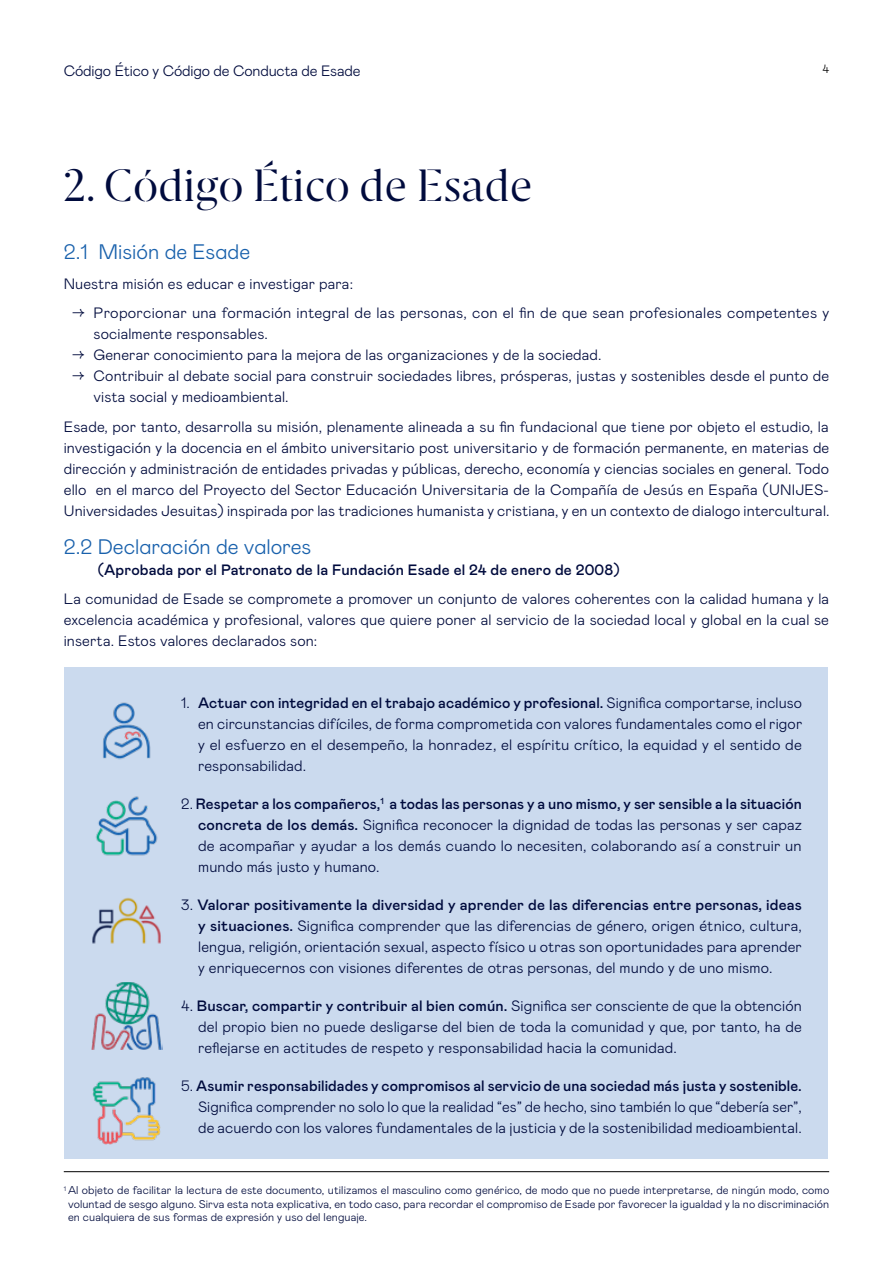
<style>
.page{position:relative;width:893px;height:1263px;background:#fff}
.page>*{position:absolute;margin:0;border:0;box-sizing:border-box;transform-origin:0 0}
.t1{font:45px "Esade";color:#000b3d}
.t2{font:300 21px "Mabry Pro";color:#1961ac}
.t3{font:300 15px/21px "Mabry Pro";letter-spacing:.01em;color:#000b3d;text-align:justify}
.t4{font:500 15px "Mabry Pro";letter-spacing:.01em;color:#000b3d}
.t5{font:300 15px "Mabry Pro";letter-spacing:-.01em;color:#000b3d}
.t6{font:300 12px "Mabry Pro";color:#000}
.t7{font:300 11.25px/13.5px "Mabry Pro";letter-spacing:.01em;color:#000b3d;text-align:justify}
.s1{font-weight:500}
</style>
<div class="page">
<div style="left:65px;top:667px;width:763px;height:492px;background:#cbdaee"></div>
<hr style="left:64px;top:1171px;width:765px;height:1px;background:#000">
<img style="left:103px;top:702px;width:48px;height:58px">
<img style="left:96px;top:796px;width:62px;height:60px">
<img style="left:92px;top:897px;width:69px;height:47px">
<img style="left:91px;top:982px;width:72px;height:67px">
<img style="left:92px;top:1077px;width:69px;height:67px">
<p class="t5" style="left:64px;top:60px;width:298px">Código Ético y Código de Conducta de Esade</p>
<h1 class="t1" style="left:64px;top:153px;width:470px">2. Código Ético de Esade</h1>
<p class="t6" style="left:822px;top:61px;width:8px">4</p>
<h2 class="t2" style="left:64px;top:237px;width:188px">2.1 Misión de Esade</h2>
<p class="t3" style="left:64px;top:272px;width:291px">Nuestra misión es educar e investigar para:</p>
<p class="t3" style="left:94px;top:301px;width:737px;text-indent:-21px">→ Proporcionar una formación integral de las personas, con el fin de que sean profesionales competentes y socialmente responsables.</p>
<p class="t3" style="left:72px;top:343px;width:531px">→ Generar conocimiento para la mejora de las organizaciones y de la sociedad.</p>
<p class="t3" style="left:94px;top:364px;width:737px;text-indent:-21px">→ Contribuir al debate social para construir sociedades libres, prósperas, justas y sostenibles desde el punto de vista social y medioambiental.</p>
<p class="t3" style="left:64px;top:415px;width:767px">Esade, por tanto, desarrolla su misión, plenamente alineada a su fin fundacional que tiene por objeto el estudio, la investigación y la docencia en el ámbito universitario post universitario y de formación permanente, en materias de dirección y administración de entidades privadas y públicas, derecho, economía y ciencias sociales en general. Todo ello en el marco del Proyecto del Sector Educación Universitaria de la Compañía de Jesús en España (UNIJES-Universidades Jesuitas) inspirada por las tradiciones humanista y cristiana, y en un contexto de dialogo intercultural.</p>
<h2 class="t2" style="left:64px;top:531px;width:249px">2.2 Declaración de valores</h2>
<p class="t4" style="left:98px;top:559px;width:523px">(Aprobada por el Patronato de la Fundación Esade el 24 de enero de 2008)</p>
<p class="t3" style="left:64px;top:587px;width:767px">La comunidad de Esade se compromete a promover un conjunto de valores coherentes con la calidad humana y la excelencia académica y profesional, valores que quiere poner al servicio de la sociedad local y global en la cual se inserta. Estos valores declarados son:</p>
<p class="t3" style="left:198px;top:692px;width:606px;text-indent:-17px">1. <span class="s1">Actuar con integridad en el trabajo académico y profesional.</span> Significa comportarse, incluso en circunstancias difíciles, de forma comprometida con valores fundamentales como el rigor y el esfuerzo en el desempeño, la honradez, el espíritu crítico, la equidad y el sentido de responsabilidad.</p>
<p class="t3" style="left:198px;top:793px;width:605px;text-indent:-17px">2. <span class="s1">Respetar a los compañeros,</span><sup>1</sup> <span class="s1">a todas las personas y a uno mismo, y ser sensible a la situación concreta de los demás.</span> Significa reconocer la dignidad de todas las personas y ser capaz de acompañar y ayudar a los demás cuando lo necesiten, colaborando así a construir un mundo más justo y humano.</p>
<p class="t3" style="left:198px;top:894px;width:605px;text-indent:-17px">3. <span class="s1">Valorar positivamente la diversidad y aprender de las diferencias entre personas, ideas y situaciones.</span> Significa comprender que las diferencias de género, origen étnico, cultura, lengua, religión, orientación sexual, aspecto físico u otras son oportunidades para aprender y enriquecernos con visiones diferentes de otras personas, del mundo y de uno mismo.</p>
<p class="t3" style="left:198px;top:995px;width:605px;text-indent:-17px">4. <span class="s1">Buscar, compartir y contribuir al bien común.</span> Significa ser consciente de que la obtención del propio bien no puede desligarse del bien de toda la comunidad y que, por tanto, ha de reflejarse en actitudes de respeto y responsabilidad hacia la comunidad.</p>
<p class="t3" style="left:198px;top:1075px;width:605px;text-indent:-17px">5. <span class="s1">Asumir responsabilidades y compromisos al servicio de una sociedad más justa y sostenible.<br></span>Significa comprender no solo lo que la realidad “es” de hecho, sino también lo que “debería ser”, de acuerdo con los valores fundamentales de la justicia y de la sostenibilidad medioambiental.</p>
<p class="t7" style="left:68px;top:1183px;width:763px;text-indent:-4px"><sup>1</sup> Al objeto de facilitar la lectura de este documento, utilizamos el masculino como genérico, de modo que no puede interpretarse, de ningún modo, como voluntad de sesgo alguno. Sirva esta nota explicativa, en todo caso, para recordar el compromiso de Esade por favorecer la igualdad y la no discriminación en cualquiera de sus formas de expresión y uso del lenguaje.</p>
</div>
